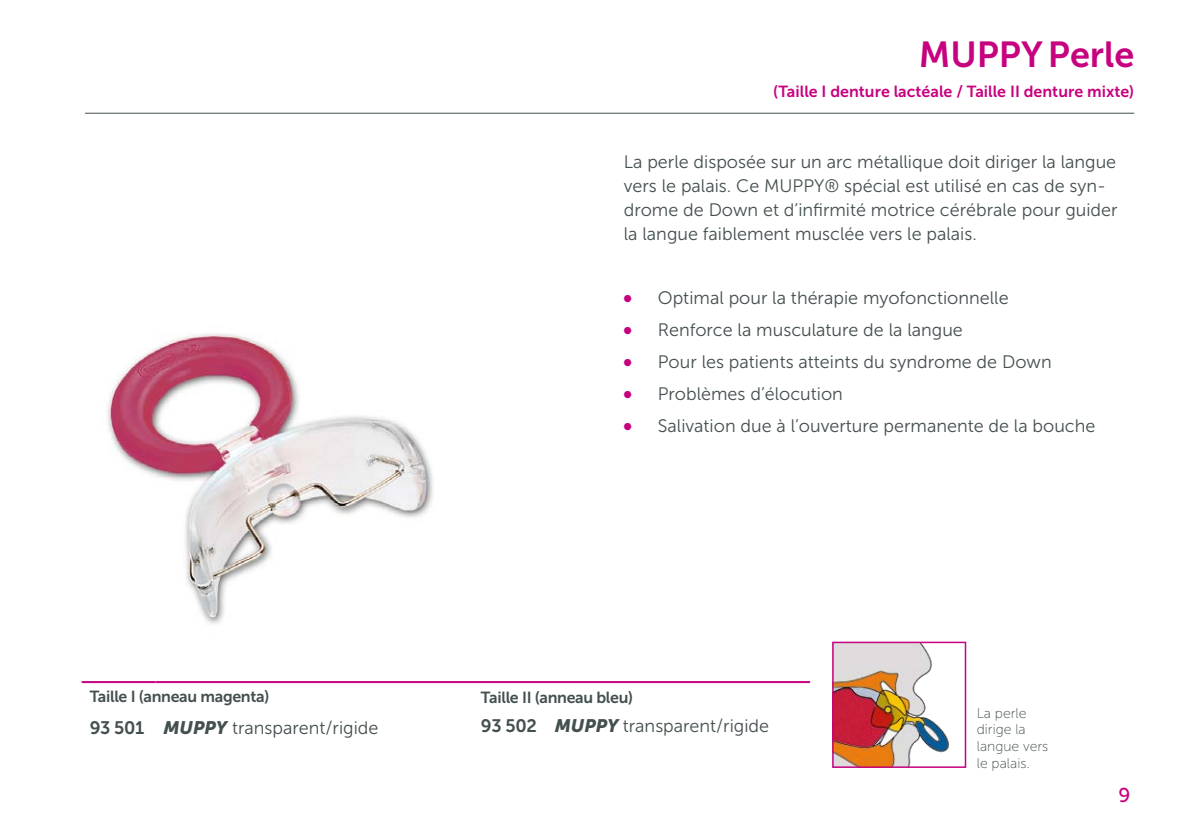
<style>
.page{position:relative;width:1191px;height:840px;background:#fff}
.page>*{position:absolute;margin:0;border:0;box-sizing:border-box;transform-origin:0 0}
.t1{font:36px "Museo Sans 700";color:#c7027f}
.t2{font:20px "Museo Sans 500";color:#c7027f}
.t3{font:18px/24px "Museo Sans 300";color:#444f50}
.t4{font:16px "Museo Sans 700";color:#c7027f}
.t5{font:16px "Museo Sans 700";letter-spacing:-.02em;color:#444f50}
.t6{font:14px/16.8px "Museo Sans 100";color:#444f50}
.s1{font-family:"Museo Sans 700"}
.s2{font-family:"Museo Sans 900";font-style:italic}
.s3{color:#c7027f}
</style>
<div class="page">
<hr style="left:85px;top:113px;width:1049px;height:1px;background:#444f50">
<hr style="left:82px;top:680px;width:73px;height:2px;background:#c7027f">
<hr style="left:155px;top:680px;width:655px;height:2px;background:#c7027f">
<img style="left:107px;top:333px;width:326px;height:291px">
<img style="left:835px;top:644px;width:114px;height:120px">
<div style="left:832px;top:641px;width:134px;height:126px;border:2px solid #c7027f"></div>
<p class="t5" style="left:90px;top:687px;width:181px">Taille I (anneau magenta)</p>
<p class="t3" style="left:90px;top:715px;width:290px"><span class="s1">93 501</span> <span class="s2">MUPPY</span> transparent/rigide</p>
<h1 class="t1" style="left:918px;top:34px;width:217px">MUPPYPerle</h1>
<p class="t4" style="left:773px;top:82px;width:362px">(Taille I denture lactéale / Taille II denture mixte)</p>
<p class="t3" style="left:624px;top:150px;width:495px">La perle disposée sur un arc métallique doit diriger la langue vers le palais. Ce MUPPY® spécial est utilisé en cas de syn&shy;drome de Down et d’infirmité motrice cérébrale pour guider la langue faiblement musclée vers le palais.</p>
<p class="t3" style="left:624px;top:286px;width:386px"><span class="s3">●</span> Optimal pour la thérapie myofonctionnelle</p>
<p class="t3" style="left:624px;top:318px;width:340px"><span class="s3">●</span> Renforce la musculature de la langue</p>
<p class="t3" style="left:624px;top:350px;width:429px"><span class="s3">●</span> Pour les patients atteints du syndrome de Down</p>
<p class="t3" style="left:624px;top:382px;width:221px"><span class="s3">●</span> Problèmes d’élocution</p>
<p class="t3" style="left:624px;top:414px;width:473px"><span class="s3">●</span> Salivation due à l’ouverture permanente de la bouche</p>
<p class="t5" style="left:481px;top:687px;width:154px">Taille II (anneau bleu)</p>
<p class="t3" style="left:481px;top:713px;width:290px"><span class="s1">93 502</span> <span class="s2">MUPPY</span> transparent/rigide</p>
<p class="t6" style="left:976px;top:704px;width:73px">La perle dirige la langue vers le palais.</p>
<p class="t2" style="left:1118px;top:783px;width:13px">9</p>
</div>
